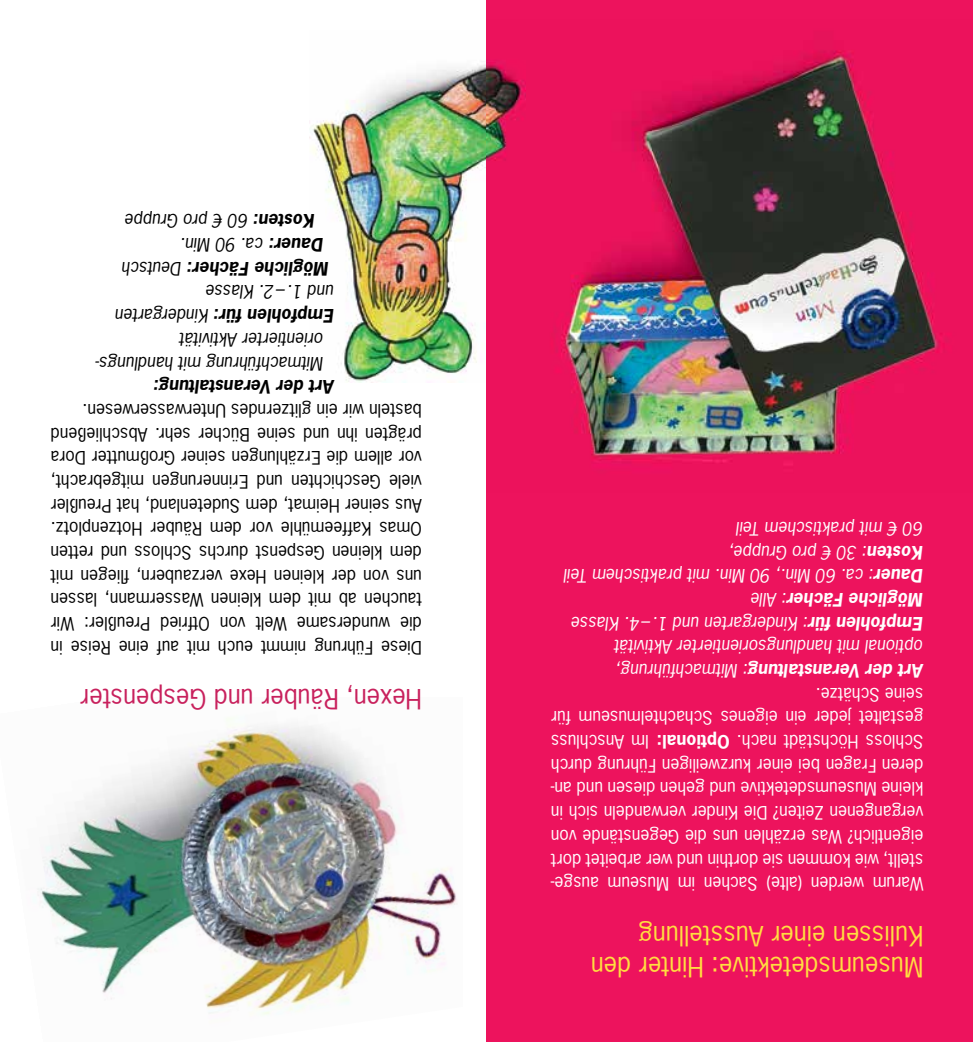
<style>
.page{position:relative;width:973px;height:1042px;background:#fff}
.page>*{position:absolute;margin:0;border:0;box-sizing:border-box;transform-origin:0 0}
.t1{font:26.25px/31.5px "News Gothic LT";color:#ffde40}
.t2{font:26.25px "News Gothic LT";color:#c8215d}
.t3{font:17.5px/23.6px "News Gothic LT";color:#fff}
.t4{font:17.5px/23.6px "News Gothic LT";color:#000;text-align:justify}
.t5{font:italic 17.5px "News Gothic LT";color:#000}
.t6{font:italic 700 17.5px "News Gothic LT";color:#000}
.s1{font-weight:700}
.s2{font-weight:400}
.s3{font-weight:700;font-style:italic}
.s4{font-style:italic}
</style>
<div class="page">
<div style="left:486px;top:0;width:486px;height:1042px;background:#ed135d"></div>
<img style="left:525px;top:50px;width:422px;height:412px">
<img style="left:309px;top:60px;width:216px;height:322px">
<img style="left:37px;top:718px;width:420px;height:297px">
<p class="t5" style="left:315px;top:232px;width:191px;rotate:-180deg"><span class="s1">Kosten:</span> 60 € pro Gruppe</p>
<p class="t5" style="left:324px;top:256px;width:145px;rotate:-180deg"><span class="s1">Dauer:</span> ca. 90 Min.</p>
<p class="t6" style="left:329px;top:280px;width:208px;rotate:-180deg">Mögliche Fächer: <span class="s2">Deutsch</span></p>
<p class="t5" style="left:334px;top:303px;width:130px;rotate:-180deg">und 1.– 2. Klasse</p>
<p class="t6" style="left:334px;top:327px;width:220px;rotate:-180deg">Empfohlen für: <span class="s2">Kindergarten</span></p>
<p class="t5" style="left:324px;top:351px;width:145px;rotate:-180deg">orientierter Aktivität</p>
<p class="t5" style="left:324px;top:374px;width:230px;rotate:-180deg">Mitmachführung mit handlungs-</p>
<p class="t6" style="left:334px;top:398px;width:182px;rotate:-180deg">Art der Veranstaltung:</p>
<p class="t4" style="left:422px;top:659px;width:373px;rotate:-180deg">Diese Führung nimmt euch mit auf eine Reise in die wundersame Welt von Otfried Preußler: Wir tauchen ab mit dem kleinen Wassermann, lassen uns von der kleinen Hexe verzaubern, fliegen mit dem kleinen Gespenst durchs Schloss und retten Omas Kaffeemühle vor dem Räuber Hotzenplotz.<br>Aus seiner Heimat, dem Sudetenland, hat Preußler viele Geschichten und Erinnerungen mitgebracht, vor allem die Erzählungen seiner Großmutter Dora prägten ihn und seine Bücher sehr. Abschließend basteln wir ein glitzerndes Unterwasserwesen.</p>
<h1 class="t2" style="left:422px;top:716px;width:343px;rotate:-180deg">Hexen, Räuber und Gespenster</h1>
<p class="t3" style="left:923px;top:896px;width:374px;rotate:-180deg">Warum werden (alte) Sachen im Museum ausge&shy;stellt, wie kommen sie dorthin und wer arbeitet dort eigentlich? Was erzählen uns die Gegenstände von vergangenen Zeiten? Die Kinder verwandeln sich in kleine Museumsdetektive und gehen diesen und an&shy;deren Fragen bei einer kurzweiligen Führung durch Schloss Höchstädt nach. <span class="s1">Optional:</span> Im Anschluss gestaltet jeder ein eigenes Schachtelmuseum für seine Schätze.<br><span class="s3">Art der Veranstaltung</span><span class="s4">: Mitmachführung,<br>optional mit handlungsorientierter Aktivität </span><span class="s3">Empfohlen für</span><span class="s4">: Kindergarten und 1. – 4. Klasse </span><span class="s3">Mögliche Fächer</span><span class="s4">: Alle<br></span><span class="s3">Dauer</span><span class="s4">: ca. 60 Min., 90 Min. mit praktischem Teil </span><span class="s3">Kosten</span><span class="s4">: 30 € pro Gruppe,<br>60 € mit praktischem Teil</span></p>
<h1 class="t1" style="left:923px;top:983px;width:334px;rotate:-180deg">Museumsdetektive: Hinter den<br>Kulissen einer Ausstellung</h1>
</div>
